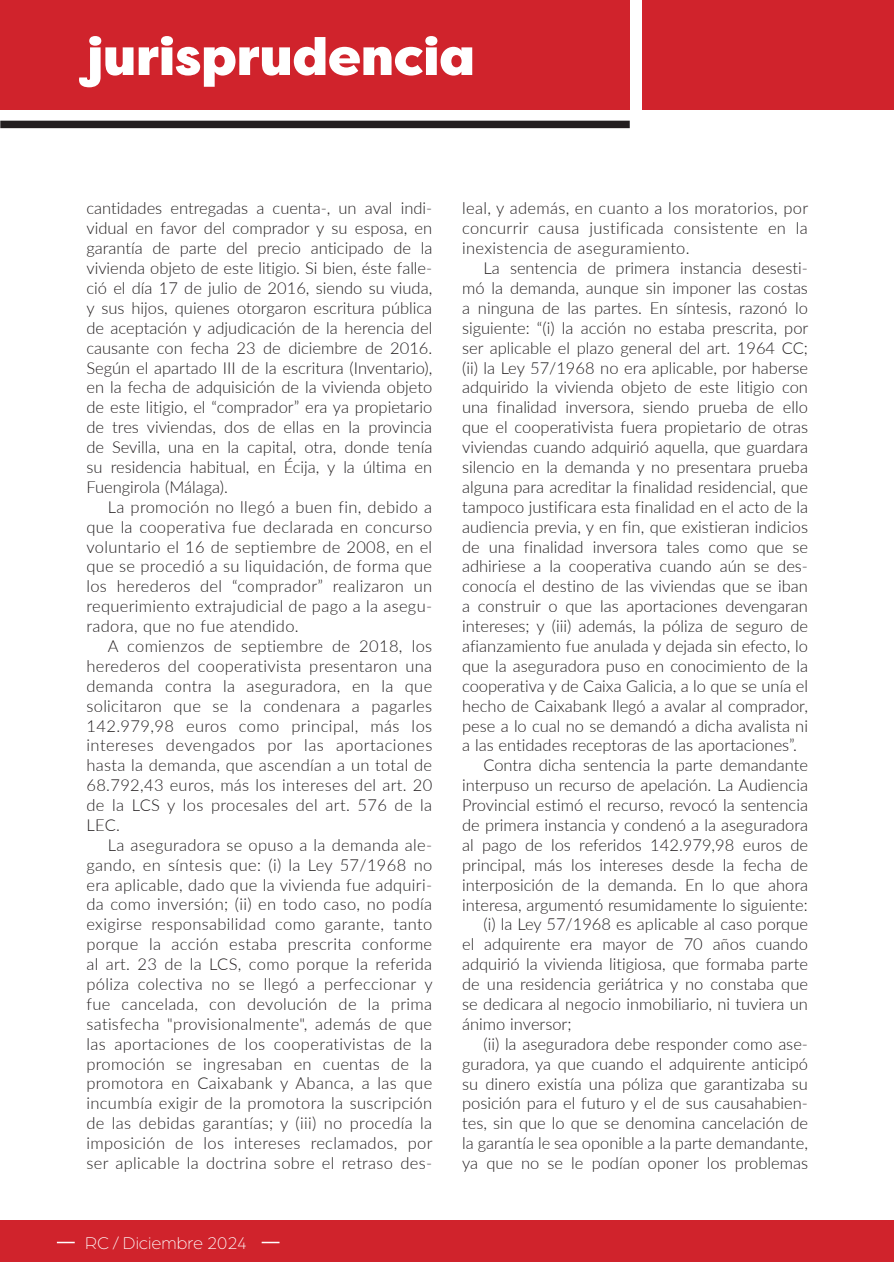
<style>
.page{position:relative;width:894px;height:1262px;background:#fff}
.page>*{position:absolute;margin:0;border:0;box-sizing:border-box;transform-origin:0 0}
.t1{font:52.5px "Sybarite Large";color:#fff}
.t2{font:300 18px "Arboria";color:#fff}
.t3{font:300 16.5px/20px "Lato";color:#231f20;text-align:justify}
</style>
<div class="page">
<div style="left:0;top:0;width:629px;height:110px;background:#d0232c"></div>
<div style="left:0;top:121px;width:629px;height:7px;background:#231f20"></div>
<div style="left:642px;top:0;width:251px;height:110px;background:#d0232c"></div>
<div style="left:0;top:1219px;width:893px;height:43px;background:#d0232c"></div>
<hr style="left:893px;top:1219px;width:1px;height:43px;background:#d0232c">
<svg style="left:57px;top:1241px;width:18px;height:2px"></svg>
<svg style="left:262px;top:1241px;width:17px;height:2px"></svg>
<h1 class="t1" style="left:85px;top:22px;width:366px">jurisprudencia</h1>
<p class="t3" style="left:86px;top:198px;width:347px">cantidades entregadas a cuenta-, un aval indi&shy;vidual en favor del comprador y su esposa, en garantía de parte del precio anticipado de la vivienda objeto de este litigio. Si bien, éste falle&shy;ció el día 17 de julio de 2016, siendo su viuda, y sus hijos, quienes otorgaron escritura pública de aceptación y adjudicación de la herencia del causante con fecha 23 de diciembre de 2016.<br>Según el apartado III de la escritura (Inventario), en la fecha de adquisición de la vivienda objeto de este litigio, el “comprador” era ya propietario de tres viviendas, dos de ellas en la provincia de Sevilla, una en la capital, otra, donde tenía su residencia habitual, en Écija, y la última en Fuengirola (Málaga).</p>
<p class="t3" style="left:86px;top:496px;width:347px;text-indent:21px">La promoción no llegó a buen fin, debido a que la cooperativa fue declarada en concurso voluntario el 16 de septiembre de 2008, en el que se procedió a su liquidación, de forma que los herederos del “comprador” realizaron un requerimiento extrajudicial de pago a la asegu&shy;radora, que no fue atendido.</p>
<p class="t3" style="left:86px;top:635px;width:347px;text-indent:21px">A comienzos de septiembre de 2018, los herederos del cooperativista presentaron una demanda contra la aseguradora, en la que solicitaron que se la condenara a pagarles 142.979,98 euros como principal, más los intereses devengados por las aportaciones hasta la demanda, que ascendían a un total de 68.792,43 euros, más los intereses del art. 20 de la LCS y los procesales del art. 576 de la LEC.</p>
<p class="t3" style="left:86px;top:834px;width:347px;text-indent:21px">La aseguradora se opuso a la demanda ale&shy;gando, en síntesis que: (i) la Ley 57/1968 no era aplicable, dado que la vivienda fue adquiri&shy;da como inversión; (ii) en todo caso, no podía exigirse responsabilidad como garante, tanto porque la acción estaba prescrita conforme al art. 23 de la LCS, como porque la referida póliza colectiva no se llegó a perfeccionar y fue cancelada, con devolución de la prima satisfecha "provisionalmente", además de que las aportaciones de los cooperativistas de la promoción se ingresaban en cuentas de la promotora en Caixabank y Abanca, a las que incumbía exigir de la promotora la suscripción de las debidas garantías; y (iii) no procedía la imposición de los intereses reclamados, por ser aplicable la doctrina sobre el retraso des-</p>
<p class="t2" style="left:85px;top:1232px;width:163px">RC / Diciembre 2024</p>
<p class="t3" style="left:462px;top:198px;width:347px">leal, y además, en cuanto a los moratorios, por concurrir causa justificada consistente en la inexistencia de aseguramiento.</p>
<p class="t3" style="left:462px;top:258px;width:348px;text-indent:21px">La sentencia de primera instancia desesti&shy;mó la demanda, aunque sin imponer las costas a ninguna de las partes. En síntesis, razonó lo siguiente: “(i) la acción no estaba prescrita, por ser aplicable el plazo general del art. 1964 CC; (ii) la Ley 57/1968 no era aplicable, por haberse adquirido la vivienda objeto de este litigio con una finalidad inversora, siendo prueba de ello que el cooperativista fuera propietario de otras viviendas cuando adquirió aquella, que guardara silencio en la demanda y no presentara prueba alguna para acreditar la finalidad residencial, que tampoco justificara esta finalidad en el acto de la audiencia previa, y en fin, que existieran indicios de una finalidad inversora tales como que se adhiriese a la cooperativa cuando aún se des&shy;conocía el destino de las viviendas que se iban a construir o que las aportaciones devengaran intereses; y (iii) además, la póliza de seguro de afianzamiento fue anulada y dejada sin efecto, lo que la aseguradora puso en conocimiento de la cooperativa y de Caixa Galicia, a lo que se unía el hecho de Caixabank llegó a avalar al comprador, pese a lo cual no se demandó a dicha avalista ni a las entidades receptoras de las aportaciones”.</p>
<p class="t3" style="left:462px;top:755px;width:347px;text-indent:21px">Contra dicha sentencia la parte demandante interpuso un recurso de apelación. La Audiencia Provincial estimó el recurso, revocó la sentencia de primera instancia y condenó a la aseguradora al pago de los referidos 142.979,98 euros de principal, más los intereses desde la fecha de interposición de la demanda. En lo que ahora interesa, argumentó resumidamente lo siguiente:</p>
<p class="t3" style="left:462px;top:914px;width:347px;text-indent:21px">(i) la Ley 57/1968 es aplicable al caso porque el adquirente era mayor de 70 años cuando adquirió la vivienda litigiosa, que formaba parte de una residencia geriátrica y no constaba que se dedicara al negocio inmobiliario, ni tuviera un ánimo inversor;</p>
<p class="t3" style="left:462px;top:1033px;width:347px;text-indent:21px">(ii) la aseguradora debe responder como ase&shy;guradora, ya que cuando el adquirente anticipó su dinero existía una póliza que garantizaba su posición para el futuro y el de sus causahabien&shy;tes, sin que lo que se denomina cancelación de la garantía le sea oponible a la parte demandante, ya que no se le podían oponer los problemas</p>
</div>
